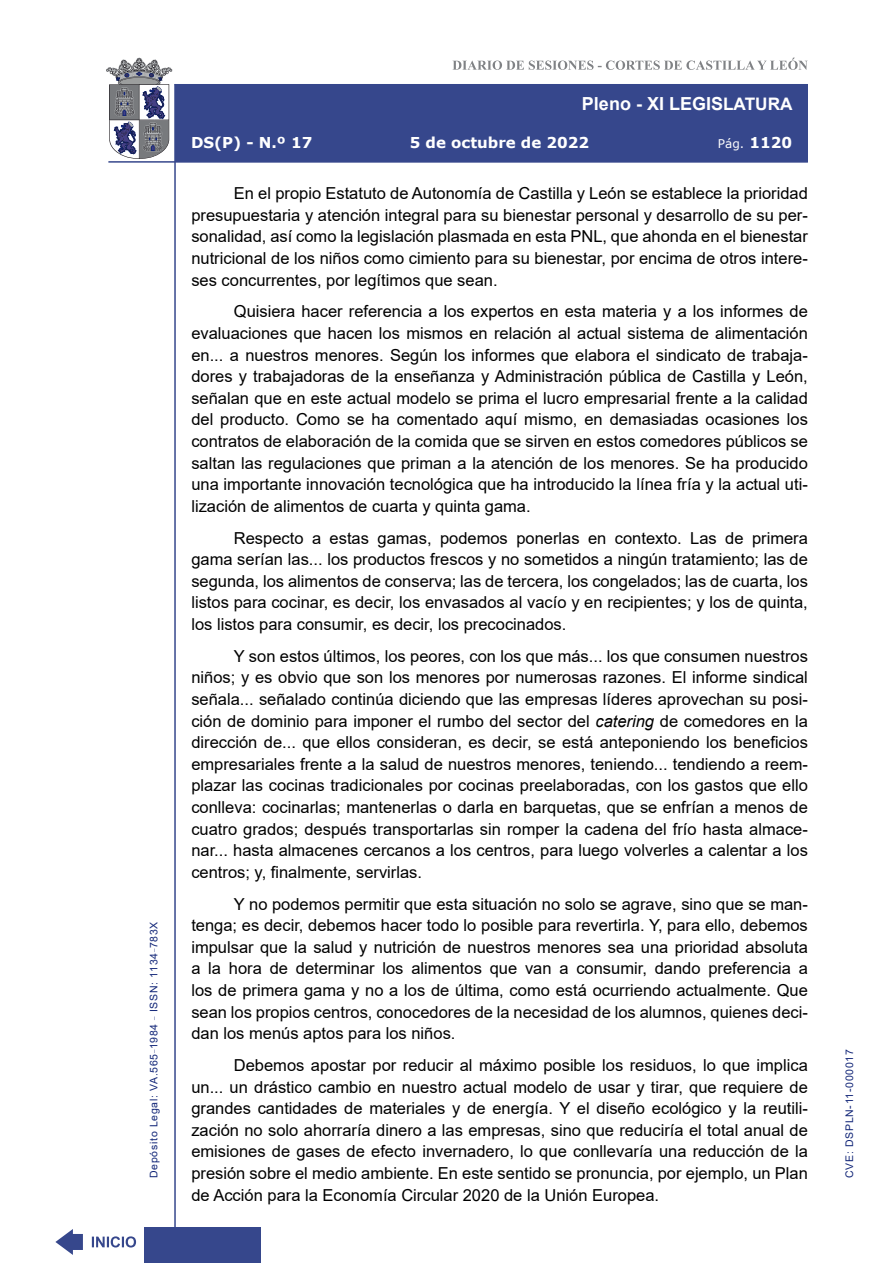
<style>
.page{position:relative;width:893px;height:1263px;background:#fff}
.page>*{position:absolute;margin:0;border:0;box-sizing:border-box;transform-origin:0 0}
.t1{font:700 18px "Arial";color:#fff}
.t2{font:16.5px/21.6px "Arial";color:#000;text-align:justify}
.t3{font:700 15px "Verdana";color:#fff}
.t4{font:12px "Verdana";color:#fff}
.t5{font:10.5px "Arial";letter-spacing:.065em;color:#122678}
.s1{font-size:17.25px}
.s2{font-weight:700;font-size:15px}
.s3{font-style:italic}
</style>
<div class="page">
<svg style="left:452px;top:58px;width:356px;height:12px"></svg>
<hr style="left:174px;top:84px;width:2px;height:1179px;background:#36478c">
<div style="left:144px;top:1227px;width:117px;height:36px;background:#36478c"></div>
<div style="left:175px;top:84px;width:633px;height:78px;background:#36478c"></div>
<hr style="left:108px;top:161px;width:700px;height:2px;background:#36478c">
<svg style="left:92px;top:1236px;width:44px;height:11px"></svg>
<svg style="left:55px;top:1229px;width:28px;height:26px"></svg>
<svg style="left:106px;top:58px;width:66px;height:101px"></svg>
<p class="t5" style="left:146px;top:1178px;width:258px;rotate:-90deg">Depósito Legal: VA.565<sup>_</sup>1984 <sup>_</sup> ISSN: 1134<sup>_</sup>783X</p>
<p class="t1" style="left:582px;top:91px;width:212px">Pleno - XI LEGIS<span class="s1">LATURA</span></p>
<p class="t3" style="left:191px;top:132px;width:123px">DS(P) - N.º 17</p>
<p class="t3" style="left:410px;top:132px;width:181px">5 de octubre de 2022</p>
<p class="t4" style="left:718px;top:135px;width:76px">Pág. <span class="s2">1120</span></p>
<p class="t2" style="left:191px;top:182px;width:618px;text-indent:43px">En el propio Estatuto de Autonomía de Castilla y León se establece la prioridad presupuestaria y atención integral para su bienestar personal y desarrollo de su per&shy;sonalidad, así como la legislación plasmada en esta PNL, que ahonda en el bienestar nutricional de los niños como cimiento para su bienestar, por encima de otros intere&shy;ses concurrentes, por legítimos que sean.</p>
<p class="t2" style="left:191px;top:301px;width:618px;text-indent:43px">Quisiera hacer referencia a los expertos en esta materia y a los informes de evaluaciones que hacen los mismos en relación al actual sistema de alimentación en... a nuestros menores. Según los informes que elabora el sindicato de trabaja&shy;dores y trabajadoras de la enseñanza y Administración pública de Castilla y León, señalan que en este actual modelo se prima el lucro empresarial frente a la calidad del producto. Como se ha comentado aquí mismo, en demasiadas ocasiones los contratos de elaboración de la comida que se sirven en estos comedores públicos se saltan las regulaciones que priman a la atención de los menores. Se ha producido una importante innovación tecnológica que ha introducido la línea fría y la actual uti&shy;lización de alimentos de cuarta y quinta gama.</p>
<p class="t2" style="left:191px;top:527px;width:618px;text-indent:43px">Respecto a estas gamas, podemos ponerlas en contexto. Las de primera gama serían las... los productos frescos y no sometidos a ningún tratamiento; las de segunda, los alimentos de conserva; las de tercera, los congelados; las de cuarta, los listos para cocinar, es decir, los envasados al vacío y en recipientes; y los de quinta, los listos para consumir, es decir, los precocinados.</p>
<p class="t2" style="left:191px;top:645px;width:618px;text-indent:43px">Y son estos últimos, los peores, con los que más... los que consumen nuestros niños; y es obvio que son los menores por numerosas razones. El informe sindical señala... señalado continúa diciendo que las empresas líderes aprovechan su posi&shy;ción de dominio para imponer el rumbo del sector del <span class="s3">catering</span> de comedores en la dirección de... que ellos consideran, es decir, se está anteponiendo los beneficios empresariales frente a la salud de nuestros menores, teniendo... tendiendo a reem&shy;plazar las cocinas tradicionales por cocinas preelaboradas, con los gastos que ello conlleva: cocinarlas; mantenerlas o darla en barquetas, que se enfrían a menos de cuatro grados; después transportarlas sin romper la cadena del frío hasta almace&shy;nar... hasta almacenes cercanos a los centros, para luego volverles a calentar a los centros; y, finalmente, servirlas.</p>
<p class="t2" style="left:191px;top:893px;width:618px;text-indent:43px">Y no podemos permitir que esta situación no solo se agrave, sino que se man&shy;tenga; es decir, debemos hacer todo lo posible para revertirla. Y, para ello, debemos impulsar que la salud y nutrición de nuestros menores sea una prioridad absoluta a la hora de determinar los alimentos que van a consumir, dando preferencia a los de primera gama y no a los de última, como está ocurriendo actualmente. Que sean los propios centros, conocedores de la necesidad de los alumnos, quienes deci&shy;dan los menús aptos para los niños.</p>
<p class="t2" style="left:191px;top:1054px;width:618px;text-indent:43px">Debemos apostar por reducir al máximo posible los residuos, lo que implica un... un drástico cambio en nuestro actual modelo de usar y tirar, que requiere de grandes cantidades de materiales y de energía. Y el diseño ecológico y la reutili&shy;zación no solo ahorraría dinero a las empresas, sino que reduciría el total anual de emisiones de gases de efecto invernadero, lo que conllevaría una reducción de la presión sobre el medio ambiente. En este sentido se pronuncia, por ejemplo, un Plan de Acción para la Economía Circular 2020 de la Unión Europea.</p>
<p class="t5" style="left:842px;top:1178px;width:130px;rotate:-90deg">CVE: DSPLN-11-000017</p>
</div>
